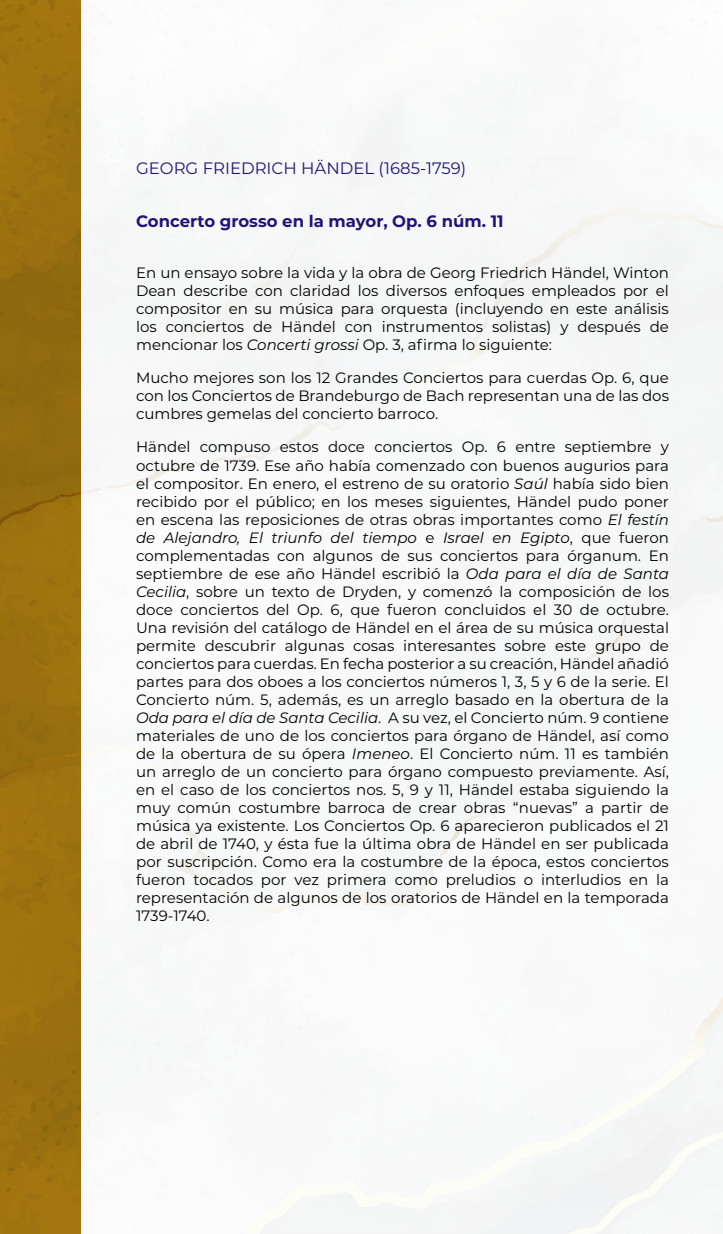
<style>
.page{position:relative;width:723px;height:1234px;background:#fff}
.page>*{position:absolute;margin:0;border:0;box-sizing:border-box;transform-origin:0 0}
.t1{font:700 16.5px "Montserrat";color:#231377}
.t2{font:16.5px "Montserrat";color:#231377}
.t3{font:15px/18px "Montserrat";color:#000;text-align:justify}
.s1{font-style:italic}
</style>
<div class="page">
<div style="left:81px;top:0;width:642px;height:1233px;background:#f8f9f9"></div>
<div style="left:0;top:0;width:81px;height:1233px;background:#9b7110"></div>
<p class="t2" style="left:136px;top:157px;width:332px">GEORG FRIEDRICH HÄNDEL (1685-1759)</p>
<p class="t1" style="left:136px;top:209px;width:369px">Concerto grosso en la mayor, Op. 6 núm. 11</p>
<p class="t3" style="left:136px;top:263px;width:534px">En un ensayo sobre la vida y la obra de Georg Friedrich Händel, Winton Dean describe con claridad los diversos enfoques empleados por el compositor en su música para orquesta (incluyendo en este análisis los conciertos de Händel con instrumentos solistas) y después de mencionar los <span class="s1">Concerti grossi</span> Op. 3, afirma lo siguiente:</p>
<p class="t3" style="left:136px;top:368px;width:534px">Mucho mejores son los 12 Grandes Conciertos para cuerdas Op. 6, que con los Conciertos de Brandeburgo de Bach representan una de las dos cumbres gemelas del concierto barroco.</p>
<p class="t3" style="left:136px;top:437px;width:534px">Händel compuso estos doce conciertos Op. 6 entre septiembre y octubre de 1739. Ese año había comenzado con buenos augurios para el compositor. En enero, el estreno de su oratorio <span class="s1">Saúl</span> había sido bien recibido por el público; en los meses siguientes, Händel pudo poner en escena las reposiciones de otras obras importantes como <span class="s1">El festín de Alejandro, El triunfo del tiempo</span> e <span class="s1">Israel en Egipto</span>, que fueron complementadas con algunos de sus conciertos para órganum. En septiembre de ese año Händel escribió la <span class="s1">Oda para el día de Santa Cecilia</span>, sobre un texto de Dryden, y comenzó la composición de los doce conciertos del Op. 6, que fueron concluidos el 30 de octubre.<br>Una revisión del catálogo de Händel en el área de su música orquestal permite descubrir algunas cosas interesantes sobre este grupo de conciertos para cuerdas. En fecha posterior a su creación, Händel añadió partes para dos oboes a los conciertos números 1, 3, 5 y 6 de la serie. El Concierto núm. 5, además, es un arreglo basado en la obertura de la <span class="s1">Oda para el día de Santa Cecilia</span>. A su vez, el Concierto núm. 9 contiene materiales de uno de los conciertos para órgano de Händel, así como de la obertura de su ópera <span class="s1">Imeneo</span>. El Concierto núm. 11 es también un arreglo de un concierto para órgano compuesto previamente. Así, en el caso de los conciertos nos. 5, 9 y 11, Händel estaba siguiendo la muy común costumbre barroca de crear obras “nuevas” a partir de música ya existente. Los Conciertos Op. 6 aparecieron publicados el 21 de abril de 1740, y ésta fue la última obra de Händel en ser publicada por suscripción. Como era la costumbre de la época, estos conciertos fueron tocados por vez primera como preludios o interludios en la representación de algunos de los oratorios de Händel en la temporada 1739-1740.</p>
</div>
